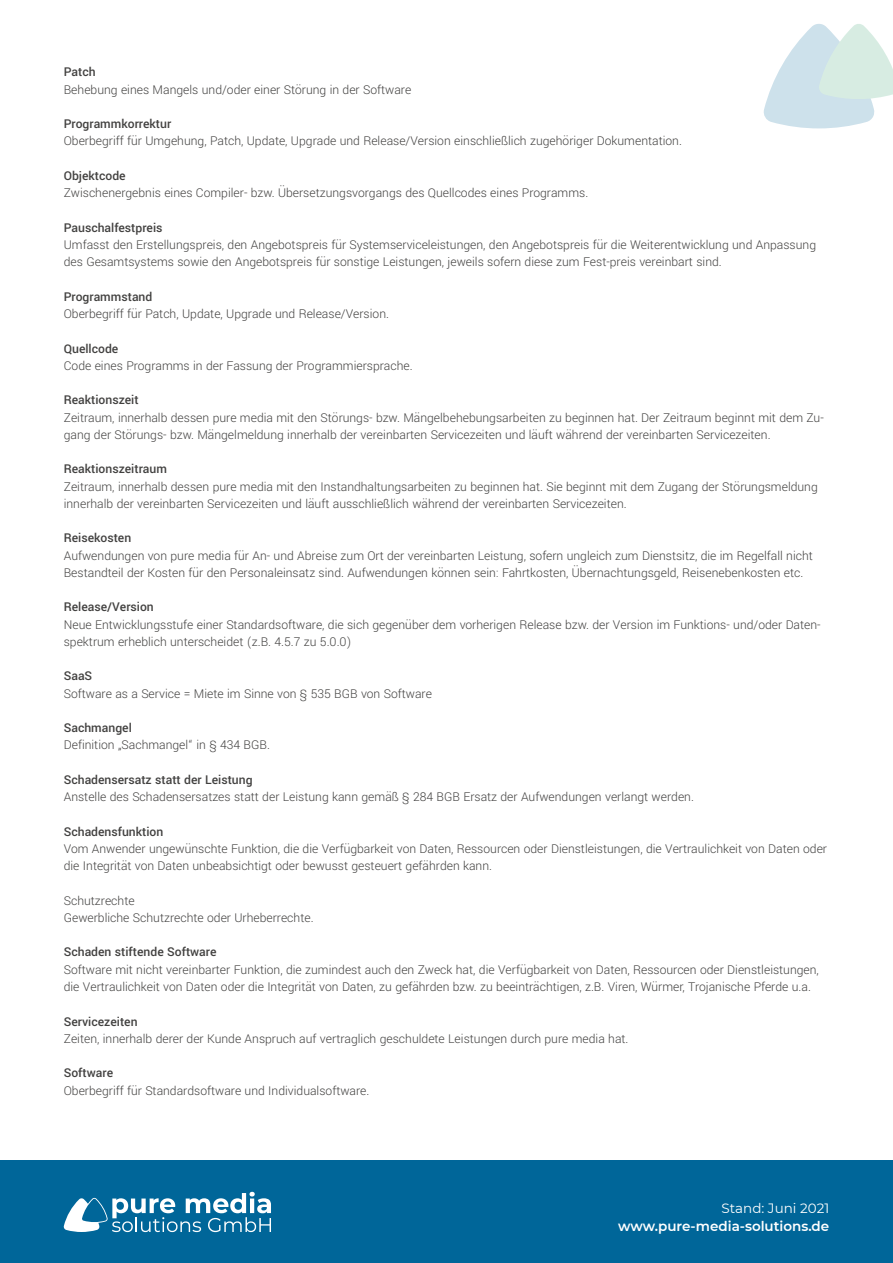
<style>
.page{position:relative;width:893px;height:1263px;background:#fff}
.page>*{position:absolute;margin:0;border:0;box-sizing:border-box;transform-origin:0 0}
.t1{font:300 13.5px/17.2px "Yantramanav";color:#424140}
.t2{font:500 13.5px "Yantramanav";color:#424140}
.t3{font:600 13.5px "Montserrat";color:#fff}
.t4{font:13.5px "Montserrat";color:#fff}
</style>
<div class="page">
<div style="left:0;top:1161px;width:893px;height:102px;background:#069"></div>
<svg style="left:63px;top:1192px;width:208px;height:40px"></svg>
<svg style="left:763px;top:24px;width:130px;height:104px"></svg>
<p class="t2" style="left:64px;top:64px;width:33px">Patch</p>
<p class="t1" style="left:64px;top:81px;width:349px">Behebung eines Mangels und/oder einer Störung in der Software</p>
<p class="t2" style="left:64px;top:116px;width:109px">Programmkorrektur</p>
<p class="t1" style="left:64px;top:133px;width:620px">Oberbegriff für Umgehung, Patch, Update, Upgrade und Release/Version einschließlich zugehöriger Dokumentation.</p>
<p class="t2" style="left:64px;top:167px;width:63px">Objektcode</p>
<p class="t1" style="left:64px;top:184px;width:526px">Zwischenergebnis eines Compiler- bzw. Übersetzungsvorgangs des Quellcodes eines Programms.</p>
<p class="t2" style="left:64px;top:219px;width:100px">Pauschalfestpreis</p>
<p class="t1" style="left:64px;top:236px;width:754px">Umfasst den Erstellungspreis, den Angebotspreis für Systemserviceleistungen, den Angebotspreis für die Weiterentwicklung und Anpassung des Gesamtsystems sowie den Angebotspreis für sonstige Leistungen, jeweils sofern diese zum Fest-preis vereinbart sind.</p>
<p class="t2" style="left:64px;top:288px;width:90px">Programmstand</p>
<p class="t1" style="left:64px;top:305px;width:327px">Oberbegriff für Patch, Update, Upgrade und Release/Version.</p>
<p class="t2" style="left:64px;top:340px;width:56px">Quellcode</p>
<p class="t1" style="left:64px;top:357px;width:350px">Code eines Programms in der Fassung der Programmiersprache.</p>
<p class="t2" style="left:64px;top:392px;width:76px">Reaktionszeit</p>
<p class="t1" style="left:64px;top:409px;width:761px">Zeitraum, innerhalb dessen pure media mit den Störungs- bzw. Mängelbehebungsarbeiten zu beginnen hat. Der Zeitraum beginnt mit dem Zu&shy;gang der Störungs- bzw. Mängelmeldung innerhalb der vereinbarten Servicezeiten und läuft während der vereinbarten Servicezeiten.</p>
<p class="t2" style="left:64px;top:461px;width:105px">Reaktionszeitraum</p>
<p class="t1" style="left:64px;top:478px;width:755px">Zeitraum, innerhalb dessen pure media mit den Instandhaltungsarbeiten zu beginnen hat. Sie beginnt mit dem Zugang der Störungsmeldung innerhalb der vereinbarten Servicezeiten und läuft ausschließlich während der vereinbarten Servicezeiten.</p>
<p class="t2" style="left:64px;top:530px;width:69px">Reisekosten</p>
<p class="t1" style="left:64px;top:547px;width:751px">Aufwendungen von pure media für An- und Abreise zum Ort der vereinbarten Leistung, sofern ungleich zum Dienstsitz, die im Regelfall nicht<br>Bestandteil der Kosten für den Personaleinsatz sind. Aufwendungen können sein: Fahrtkosten, Übernachtungsgeld, Reisenebenkosten etc.</p>
<p class="t2" style="left:64px;top:599px;width:92px">Release/Version</p>
<p class="t1" style="left:64px;top:616px;width:758px">Neue Entwicklungsstufe einer Standardsoftware, die sich gegenüber dem vorherigen Release bzw. der Version im Funktions- und/oder Daten&shy;spektrum erheblich unterscheidet (z.B. 4.5.7 zu 5.0.0)</p>
<p class="t2" style="left:64px;top:668px;width:30px">SaaS</p>
<p class="t1" style="left:64px;top:685px;width:370px">Software as a Service = Miete im Sinne von § 535 BGB von Software</p>
<p class="t2" style="left:64px;top:720px;width:70px">Sachmangel</p>
<p class="t1" style="left:64px;top:737px;width:208px">Definition „Sachmangel“ in § 434 BGB.</p>
<p class="t2" style="left:64px;top:771px;width:190px">Schadensersatz statt der Leistung</p>
<p class="t1" style="left:64px;top:788px;width:632px">Anstelle des Schadensersatzes statt der Leistung kann gemäß § 284 BGB Ersatz der Aufwendungen verlangt werden.</p>
<p class="t2" style="left:64px;top:823px;width:101px">Schadensfunktion</p>
<p class="t1" style="left:64px;top:840px;width:765px">Vom Anwender ungewünschte Funktion, die die Verfügbarkeit von Daten, Ressourcen oder Dienstleistungen, die Vertraulichkeit von Daten oder die Integrität von Daten unbeabsichtigt oder bewusst gesteuert gefährden kann.</p>
<p class="t1" style="left:64px;top:892px;width:251px">Schutzrechte<br>Gewerbliche Schutzrechte oder Urheberrechte.</p>
<p class="t2" style="left:64px;top:944px;width:154px">Schaden stiftende Software</p>
<p class="t1" style="left:64px;top:961px;width:757px">Software mit nicht vereinbarter Funktion, die zumindest auch den Zweck hat, die Verfügbarkeit von Daten, Ressourcen oder Dienstleistungen, die Vertraulichkeit von Daten oder die Integrität von Daten, zu gefährden bzw. zu beeinträchtigen, z.B. Viren, Würmer, Trojanische Pferde u.a.</p>
<p class="t2" style="left:64px;top:1013px;width:75px">Servicezeiten</p>
<p class="t1" style="left:64px;top:1030px;width:566px">Zeiten, innerhalb derer der Kunde Anspruch auf vertraglich geschuldete Leistungen durch pure media hat.</p>
<p class="t2" style="left:64px;top:1065px;width:51px">Software</p>
<p class="t1" style="left:64px;top:1082px;width:307px">Oberbegriff für Standardsoftware und Individualsoftware.</p>
<p class="t4" style="left:721px;top:1199px;width:109px">Stand: Juni 2021</p>
<p class="t3" style="left:618px;top:1217px;width:212px">www.pure-media-solutions.de</p>
</div>
